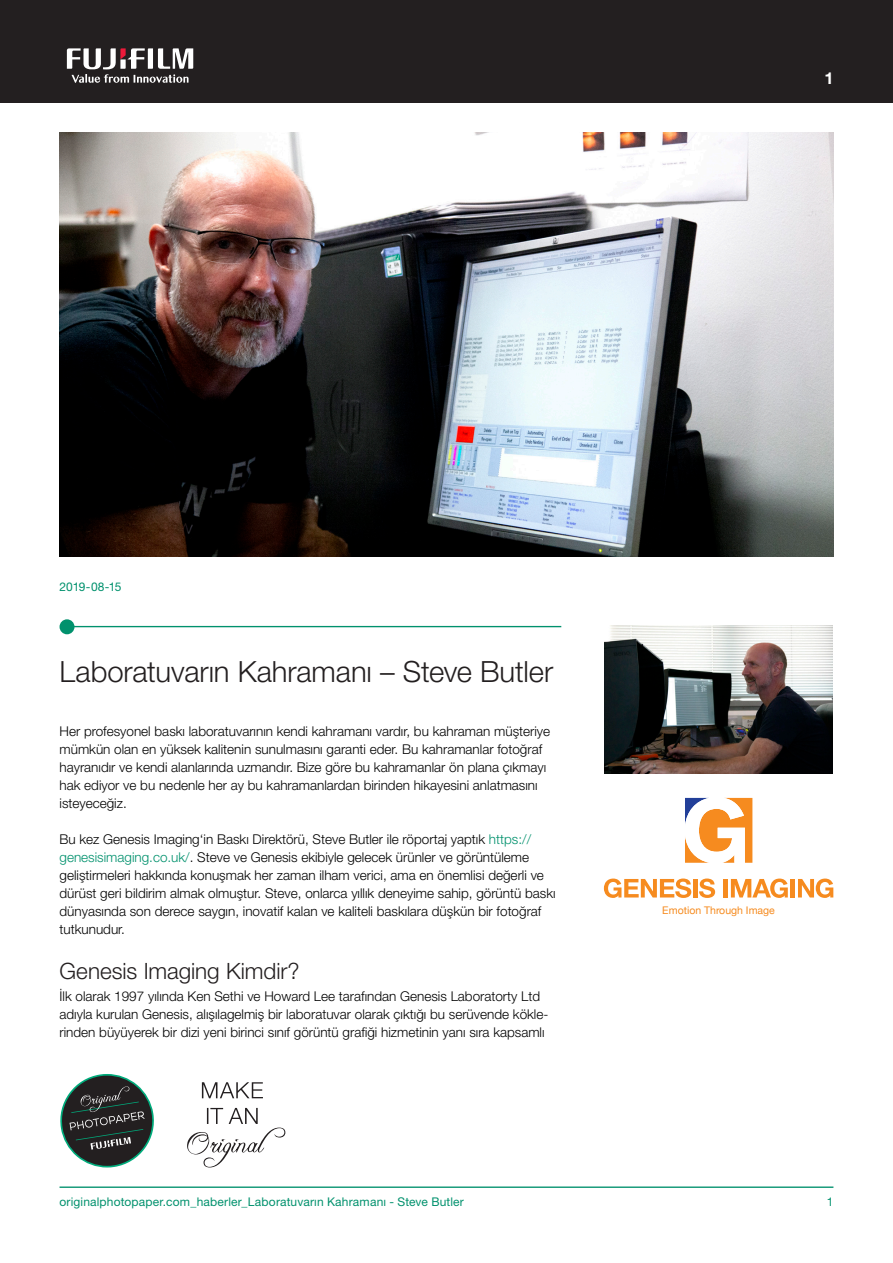
<style>
.page{position:relative;width:893px;height:1263px;background:#fff}
.page>*{position:absolute;margin:0;border:0;box-sizing:border-box;transform-origin:0 0}
.H1_Black{font:300 29.25px "Helvetica Neue LT Pro";letter-spacing:-.005em;color:#231f20}
.SUBLINE{font:300 22.5px "Helvetica Neue LT Pro";letter-spacing:-.005em;color:#231f20}
.t1{font:700 16.5px "Helvetica Neue LT Pro";color:#fff}
.Copy1_black{font:300 13.5px/18px "Helvetica Neue LT Pro";color:#000}
.date{font:12px "Helvetica Neue LT Pro";letter-spacing:.015em;color:#01916d}
.H2_White{font:12px "Helvetica Neue LT Pro";letter-spacing:-.015em;color:#01916d}
.t2{font:10.5px "Helvetica Neue";color:#f68b1f}
.s1{color:#01916d}
</style>
<div class="page">
<div style="left:0;top:0;width:893px;height:102px;background:#231f20"></div>
<svg style="left:67px;top:48px;width:126px;height:35px"></svg>
<svg style="left:60px;top:1074px;width:94px;height:94px"></svg>
<svg style="left:202px;top:1082px;width:61px;height:16px"></svg>
<svg style="left:187px;top:1108px;width:98px;height:59px"></svg>
<hr style="left:60px;top:1186px;width:773px;height:2px;background:#01916d">
<img style="left:60px;top:132px;width:773px;height:425px">
<hr style="left:61px;top:626px;width:500px;height:1px;background:#01916d">
<div style="left:60px;top:619px;width:14px;height:15px;background:#01916d;border-radius:50%"></div>
<img style="left:605px;top:626px;width:228px;height:147px">
<svg style="left:685px;top:798px;width:67px;height:65px"></svg>
<hr style="left:693px;top:879px;width:4px;height:18px;background:#f68b1f">
<svg style="left:699px;top:878px;width:16px;height:20px"></svg>
<hr style="left:724px;top:879px;width:4px;height:18px;background:#f68b1f">
<hr style="left:791px;top:879px;width:4px;height:18px;background:#f68b1f">
<svg style="left:604px;top:878px;width:87px;height:20px"></svg>
<svg style="left:731px;top:878px;width:57px;height:20px"></svg>
<svg style="left:798px;top:878px;width:35px;height:20px"></svg>
<p class="t1" style="left:825px;top:68px;width:11px">1</p>
<p class="H2_White" style="left:60px;top:579px;width:64px">2019-08-15</p>
<p class="H1_Black" style="left:60px;top:654px;width:495px">Laboratuvarın Kahramanı – Steve Butler</p>
<p class="Copy1_black" style="left:60px;top:722px;width:492px">Her profesyonel baskı laboratuvarının kendi kahramanı vardır, bu kahraman müşteriye mümkün olan en yüksek kalitenin sunulmasını garanti eder. Bu kahramanlar fotoğraf hayranıdır ve kendi alanlarında uzmandır. Bize göre bu kahramanlar ön plana çıkmayı hak ediyor ve bu nedenle her ay bu kahramanlardan birinden hikayesini anlatmasını isteyeceğiz.</p>
<p class="Copy1_black" style="left:60px;top:830px;width:498px">Bu kez Genesis Imaging‘in Baskı Direktörü, Steve Butler ile röportaj yaptık <span class="s1">https:// genesisimaging.co.uk/</span>. Steve ve Genesis ekibiyle gelecek ürünler ve görüntüleme geliştirmeleri hakkında konuşmak her zaman ilham verici, ama en önemlisi değerli ve dürüst geri bildirim almak olmuştur. Steve, onlarca yıllık deneyime sahip, görüntü baskı dünyasında son derece saygın, inovatif kalan ve kaliteli baskılara düşkün bir fotoğraf tutkunudur.</p>
<p class="SUBLINE" style="left:60px;top:957px;width:242px">Genesis Imaging Kimdir?</p>
<p class="Copy1_black" style="left:60px;top:987px;width:490px">İlk olarak 1997 yılında Ken Sethi ve Howard Lee tarafından Genesis Laboratorty Ltd adıyla kurulan Genesis, alışılagelmiş bir laboratuvar olarak çıktığı bu serüvende kökle&shy;rinden büyüyerek bir dizi yeni birinci sınıf görüntü grafiği hizmetinin yanı sıra kapsamlı</p>
<p class="date" style="left:60px;top:1194px;width:406px">originalphotopaper.com_haberler_Laboratuvarın Kahramanı - Steve Butler</p>
<p class="t2" style="left:662px;top:903px;width:114px">Emotion Through Image</p>
<p class="date" style="left:827px;top:1194px;width:8px">1</p>
</div>
